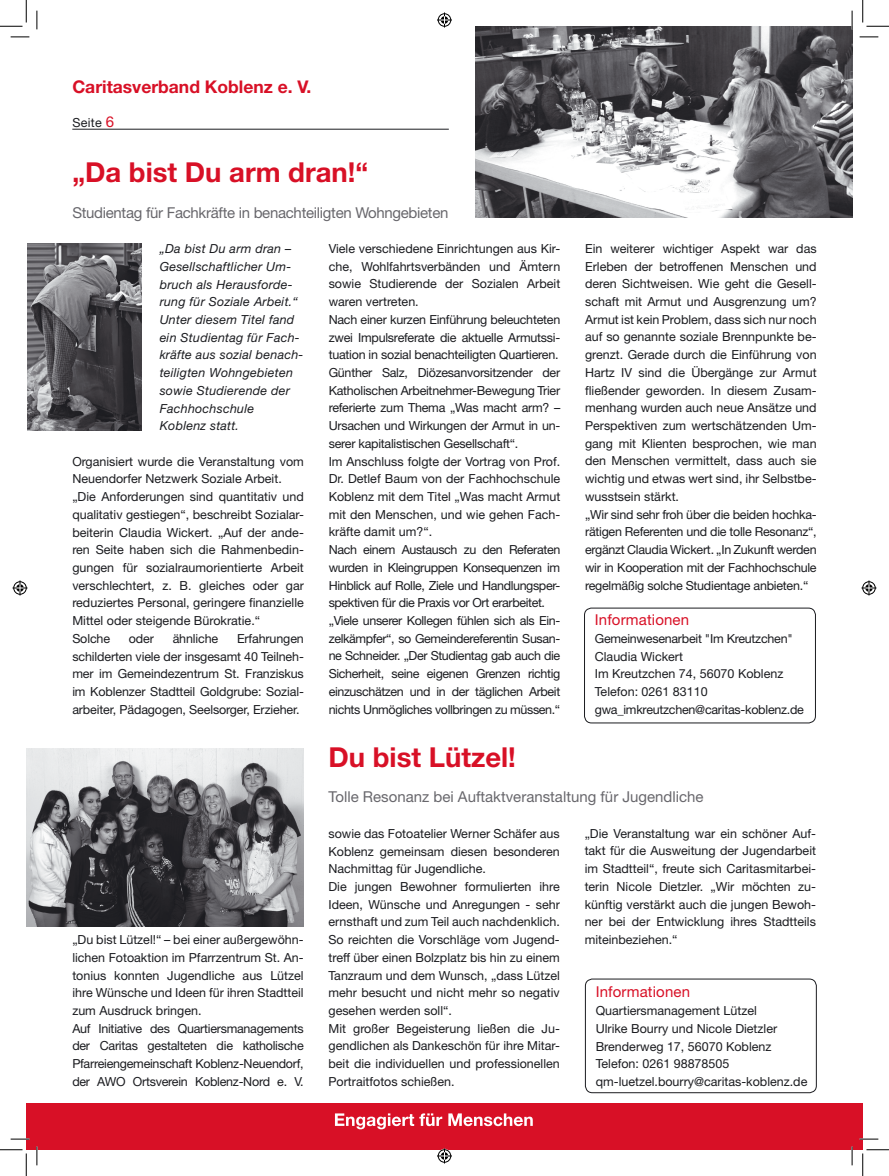
<style>
.page{position:relative;width:889px;height:1176px;background:#fff}
.page>*{position:absolute;margin:0;border:0;box-sizing:border-box;transform-origin:0 0}
.t1{font:700 27.5px "Helvetica Neue";color:#d81026}
.t2{font:700 17.5px "Helvetica Neue";color:#d81026}
.t3{font:15px "Helvetica Neue";letter-spacing:-.02em;color:#68676c}
.t4{font:15px "Helvetica Neue";color:#68676c}
.t5{font:15px "Helvetica Neue";letter-spacing:.01em;color:#d81026}
.t6{font:12.5px/17.8px "Helvetica Neue";color:#1b1c20}
.t7{font:12.5px/17.8px "Helvetica Neue";letter-spacing:-.02em;color:#1b1c20}
.t8{font:italic 12.5px/17.8px "Helvetica Neue";letter-spacing:.02em;color:#1b1c20}
.s1{font-size:15px;color:#d81026}
</style>
<div class="page">
<div style="left:26px;top:1103px;width:836px;height:46px;background:#d81026"></div>
<svg style="left:335px;top:1113px;width:107px;height:16px"></svg>
<svg style="left:448px;top:1113px;width:85px;height:13px"></svg>
<img style="left:27px;top:244px;width:115px;height:187px">
<img style="left:475px;top:26px;width:377px;height:192px">
<div style="left:585px;top:979px;width:231px;height:114px;border:1px solid #1b1c20;border-radius:7px"></div>
<hr style="left:72px;top:129px;width:377px;height:1px;background:#1b1c20">
<img style="left:26px;top:748px;width:278px;height:178px">
<div style="left:584px;top:608px;width:232px;height:115px;border:1px solid #1b1c20;border-radius:7px"></div>
<svg style="left:11px;top:36px;width:18px;height:2px"></svg>
<svg style="left:859px;top:36px;width:19px;height:2px"></svg>
<svg style="left:11px;top:1138px;width:18px;height:2px"></svg>
<svg style="left:859px;top:1138px;width:19px;height:2px"></svg>
<svg style="left:36px;top:11px;width:2px;height:18px"></svg>
<svg style="left:36px;top:1146px;width:2px;height:19px"></svg>
<svg style="left:851px;top:11px;width:2px;height:18px"></svg>
<svg style="left:851px;top:1146px;width:2px;height:19px"></svg>
<svg style="left:0;top:0;width:27px;height:27px"></svg>
<svg style="left:0;top:1149px;width:27px;height:27px"></svg>
<svg style="left:862px;top:0;width:27px;height:27px"></svg>
<svg style="left:862px;top:1149px;width:27px;height:27px"></svg>
<svg style="left:437px;top:13px;width:15px;height:15px"></svg>
<svg style="left:437px;top:1148px;width:15px;height:15px"></svg>
<svg style="left:13px;top:580px;width:15px;height:15px"></svg>
<svg style="left:861px;top:580px;width:15px;height:15px"></svg>
<h2 class="t2" style="left:72px;top:76px;width:240px">Caritasverband Koblenz e. V.</h2>
<p class="t6" style="left:72px;top:113px;width:43px">Seite <span class="s1">6</span></p>
<h1 class="t1" style="left:72px;top:155px;width:297px">„Da bist Du arm dran!“</h1>
<p class="t3" style="left:72px;top:203px;width:378px">Studientag für Fachkräfte in benachteiligten Wohngebieten</p>
<p class="t8" style="left:160px;top:240px;width:145px">„Da bist Du arm dran –<br>Gesellschaftlicher Um&shy;bruch als Herausforde&shy;rung für Soziale Arbeit.“<br>Unter diesem Titel fand ein Studientag für Fach&shy;kräfte aus sozial benach&shy;teiligten Wohngebieten sowie Studierende der<br>Fachhochschule<br>Koblenz statt.</p>
<p class="t6" style="left:72px;top:452px;width:233px">Organisiert wurde die Veranstaltung vom Neuendorfer Netzwerk Soziale Arbeit. „Die Anforderungen sind quantitativ und qualitativ gestiegen“, beschreibt Sozialar&shy;beiterin Claudia Wickert. „Auf der ande&shy;ren Seite haben sich die Rahmenbedin&shy;gungen für sozialraumorientierte Arbeit verschlechtert, z. B. gleiches oder gar reduziertes Personal, geringere finanzielle Mittel oder steigende Bürokratie.“<br>Solche</p>
<p class="t7" style="left:329px;top:239px;width:233px">Viele verschiedene Einrichtungen aus Kir&shy;che, Wohlfahrtsverbänden und Ämtern sowie Studierende der Sozialen Arbeit waren vertreten.<br>Nach einer kurzen Einführung beleuchteten zwei Impulsreferate die aktuelle Armutssi&shy;tuation in sozial benachteiligten Quartieren.<br>Günther Salz, Diözesanvorsitzender der Katholischen Arbeitnehmer-Bewegung Trier referierte zum Thema „Was macht arm? – Ursachen und Wirkungen der Armut in un&shy;serer kapitalistischen Gesellschaft“.<br>Im Anschluss folgte der Vortrag von Prof.<br>Dr. Detlef Baum von der Fachhochschule Koblenz mit dem Titel „Was macht Armut mit den Menschen, und wie gehen Fach&shy;kräfte damit um?“.<br>Nach einem Austausch zu den Referaten wurden in Kleingruppen Konsequenzen im Hinblick auf Rolle, Ziele und Handlungsper&shy;spektiven für die Praxis vor Ort erarbeitet. „Viele unserer Kollegen fühlen sich als Ein&shy;zelkämpfer“, so Gemeindereferentin Susan&shy;ne Schneider. „Der Studientag gab auch die Sicherheit, seine eigenen Grenzen richtig einzuschätzen und in der täglichen Arbeit nichts Unmögliches vollbringen zu müssen.“</p>
<p class="t6" style="left:585px;top:239px;width:233px">Ein weiterer wichtiger Aspekt war das Erleben der betroffenen Menschen und deren Sichtweisen. Wie geht die Gesell&shy;schaft mit Armut und Ausgrenzung um?<br>Armut ist kein Problem, dass sich nur noch auf so genannte soziale Brennpunkte be&shy;grenzt. Gerade durch die Einführung von Hartz IV sind die Übergänge zur Armut fließender geworden. In diesem Zusam&shy;menhang wurden auch neue Ansätze und Perspektiven zum wertschätzenden Um&shy;gang mit Klienten besprochen, wie man den Menschen vermittelt, dass auch sie wichtig und etwas wert sind, ihr Selbstbe&shy;wusstsein stärkt.<br>„Wir sind sehr froh über die beiden hochka&shy;rätigen Referenten und die tolle Resonanz“, ergänzt Claudia Wickert. „In Zukunft werden wir in Kooperation mit der Fachhochschule regelmäßig solche Studientage anbieten.“</p>
<h1 class="t1" style="left:328px;top:740px;width:189px">Du bist Lützel!</h1>
<p class="t4" style="left:328px;top:788px;width:377px">Tolle Resonanz bei Auftaktveranstaltung für Jugendliche</p>
<p class="t5" style="left:595px;top:611px;width:96px">Informationen</p>
<p class="t7" style="left:595px;top:629px;width:211px">Gemeinwesenarbeit "Im Kreutzchen"<br>Claudia Wickert<br>Im Kreutzchen 74, 56070 Koblenz<br>Telefon: 0261 83110 gwa_imkreutzchen@caritas-koblenz.de</p>
<p class="t6" style="left:72px;top:629px;width:233px;text-align:justify;text-indent:165px">Erfahrungen schilderten viele der insgesamt 40 Teilneh&shy;mer im Gemeindezentrum St. Franziskus im Koblenzer Stadtteil Goldgrube: Sozial&shy;arbeiter, Pädagogen, Seelsorger, Erzieher.</p>
<p class="t6" style="left:129px;top:629px;width:27px">oder</p>
<p class="t6" style="left:173px;top:629px;width:47px">ähnliche</p>
<p class="t6" style="left:72px;top:930px;width:233px">„Du bist Lützel!“ – bei einer außergewöhn&shy;lichen Fotoaktion im Pfarrzentrum St. An&shy;tonius konnten Jugendliche aus Lützel ihre Wünsche und Ideen für ihren Stadtteil zum Ausdruck bringen.<br>Auf Initiative des Quartiersmanagements der Caritas gestalteten die katholische Pfarreiengemeinschaft Koblenz-Neuendorf, der AWO Ortsverein Koblenz-Nord e. V.</p>
<p class="t6" style="left:328px;top:824px;width:233px">sowie das Fotoatelier Werner Schäfer aus Koblenz gemeinsam diesen besonderen Nachmittag für Jugendliche.<br>Die jungen Bewohner formulierten ihre Ideen, Wünsche und Anregungen - sehr ernsthaft und zum Teil auch nachdenklich.<br>So reichten die Vorschläge vom Jugend&shy;treff über einen Bolzplatz bis hin zu einem Tanzraum und dem Wunsch, „dass Lützel mehr besucht und nicht mehr so negativ gesehen werden soll“.<br>Mit großer Begeisterung ließen die Ju&shy;gendlichen als Dankeschön für ihre Mitar&shy;beit die individuellen und professionellen Portraitfotos schießen.</p>
<p class="t6" style="left:584px;top:824px;width:233px;text-align:justify">„Die Veranstaltung war ein schöner Auf&shy;takt für die Ausweitung der Jugendarbeit im Stadtteil“, freute sich Caritasmitarbei&shy;terin Nicole Dietzler. „Wir möchten zu&shy;künftig verstärkt auch die jungen Bewoh&shy;ner bei der Entwicklung ihres Stadtteils miteinbeziehen.“</p>
<p class="t5" style="left:596px;top:983px;width:96px">Informationen</p>
<p class="t6" style="left:596px;top:1001px;width:213px">Quartiersmanagement Lützel<br>Ulrike Bourry und Nicole Dietzler<br>Brenderweg 17, 56070 Koblenz<br>Telefon: 0261 98878505 qm-luetzel.bourry@caritas-koblenz.de</p>
</div>
